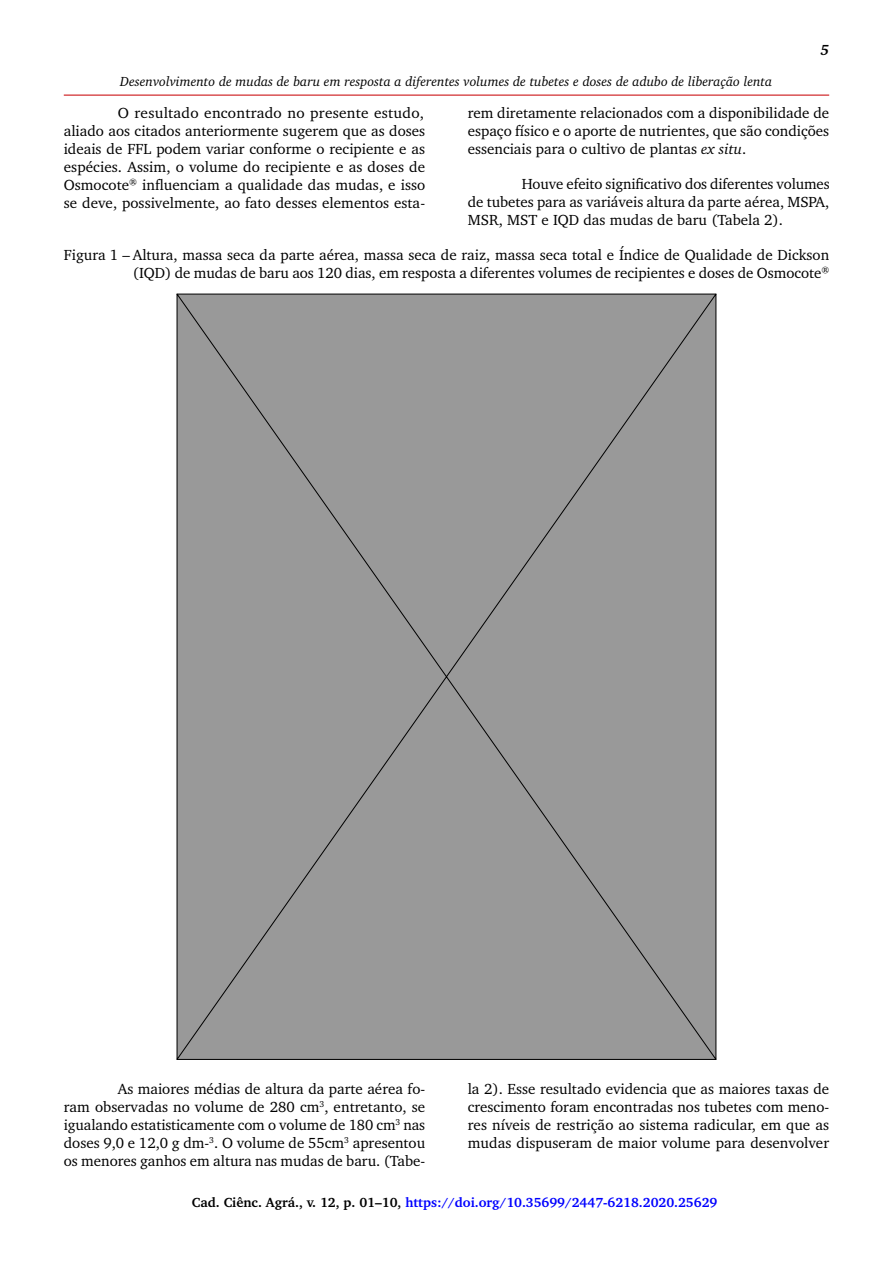
<style>
.page{position:relative;width:893px;height:1263px;background:#fff}
.page>*{position:absolute;margin:0;border:0;box-sizing:border-box;transform-origin:0 0}
.t1{font:15px/18px "Charter BT";color:#000;text-align:justify}
.t2{font:italic 700 15px "Charter BT";color:#000}
.t3{font:italic 13.5px "Charter BT";color:#000}
.t4{font:700 13.5px "Charter BT";color:#00f}
.s1{font-style:italic}
.s2{color:#000}
</style>
<div class="page">
<hr style="left:64px;top:95px;width:765px;height:1px;background:#cd171a">
<div style="left:176px;top:293px;width:541px;height:767px;background:#999"></div>
<p class="t3" style="left:120px;top:73px;width:654px">Desenvolvimento de mudas de baru em resposta a diferentes volumes de tubetes e doses de adubo de liberação lenta</p>
<p class="t2" style="left:820px;top:40px;width:10px">5</p>
<p class="t1" style="left:64px;top:103px;width:363px;text-indent:54px">O resultado encontrado no presente estudo, aliado aos citados anteriormente sugerem que as doses ideais de FFL podem variar conforme o recipiente e as espécies. Assim, o volume do recipiente e as doses de Osmocote<sup>®</sup> influenciam a qualidade das mudas, e isso se deve, possivelmente, ao fato desses elementos esta-</p>
<p class="t1" style="left:468px;top:103px;width:363px">rem diretamente relacionados com a disponibilidade de espaço físico e o aporte de nutrientes, que são condições essenciais para o cultivo de plantas <span class="s1">ex situ</span>.</p>
<p class="t1" style="left:468px;top:174px;width:363px;text-indent:54px">Houve efeito significativo dos diferentes volumes de tubetes para as variáveis altura da parte aérea, MSPA, MSR, MST e IQD das mudas de baru (Tabela 2).</p>
<p class="t1" style="left:64px;top:245px;width:767px;text-align:right">Figura 1 – Altura, massa seca da parte aérea, massa seca de raiz, massa seca total e Índice de Qualidade de Dickson (IQD) de mudas de baru aos 120 dias, em resposta a diferentes volumes de recipientes e doses de Osmocote<sup>®</sup></p>
<p class="t1" style="left:64px;top:1080px;width:363px;text-indent:54px">As maiores médias de altura da parte aérea fo&shy;ram observadas no volume de 280 cm<sup>3</sup>, entretanto, se igualando estatisticamente com o volume de 180 cm<sup>3</sup> nas doses 9,0 e 12,0 g dm-<sup>3</sup>. O volume de 55cm<sup>3</sup> apresentou os menores ganhos em altura nas mudas de baru. (Tabe-</p>
<p class="t1" style="left:468px;top:1080px;width:363px">la 2). Esse resultado evidencia que as maiores taxas de crescimento foram encontradas nos tubetes com meno&shy;res níveis de restrição ao sistema radicular, em que as mudas dispuseram de maior volume para desenvolver</p>
<p class="t4" style="left:192px;top:1194px;width:527px"><span class="s2">Cad. Ciênc. Agrá., v. 12, p. 01–10,</span> https://doi.org/10.35699/2447-6218.2020.25629</p>
</div>
